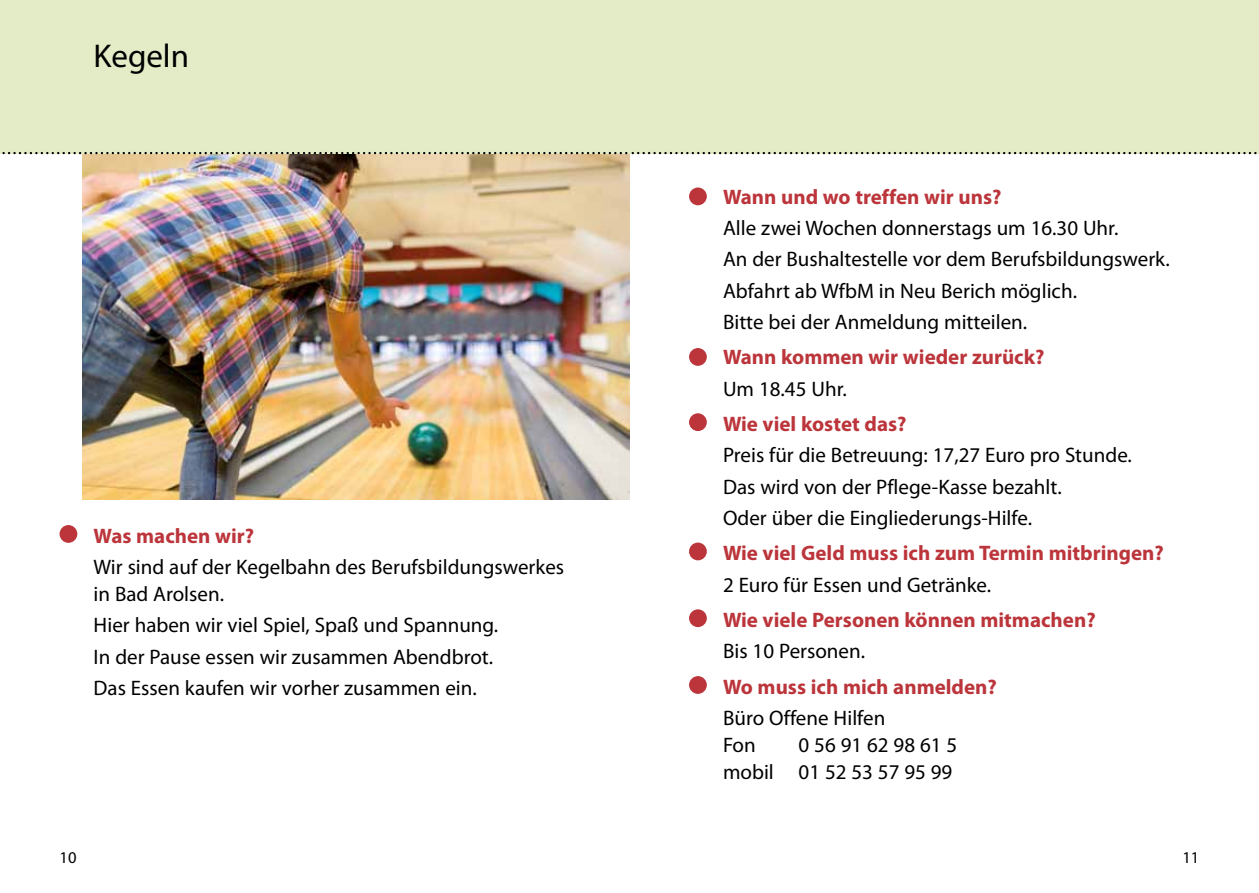
<style>
.page{position:relative;width:1259px;height:893px;background:#fff}
.page>*{position:absolute;margin:0;border:0;box-sizing:border-box;transform-origin:0 0}
.t1{font:33px "Myriad Pro";color:#000}
.t2{font:21px/31.2px "Myriad Pro";color:#000}
.t3{font:700 21px "Myriad Pro";color:#bb353b}
.t4{font:16.5px "Myriad Pro";color:#000}
</style>
<div class="page">
<img style="left:83px;top:154px;width:546px;height:346px">
<div style="left:60px;top:525px;width:17px;height:18px;background:#bb353b;border-radius:50%"></div>
<div style="left:0;top:0;width:629px;height:153px;background:#e3ecc6"></div>
<div style="left:689px;top:188px;width:18px;height:17px;background:#bb353b;border-radius:50%"></div>
<div style="left:689px;top:348px;width:18px;height:18px;background:#bb353b;border-radius:50%"></div>
<div style="left:689px;top:413px;width:18px;height:18px;background:#bb353b;border-radius:50%"></div>
<div style="left:689px;top:543px;width:18px;height:17px;background:#bb353b;border-radius:50%"></div>
<div style="left:689px;top:609px;width:18px;height:18px;background:#bb353b;border-radius:50%"></div>
<div style="left:689px;top:676px;width:18px;height:18px;background:#bb353b;border-radius:50%"></div>
<div style="left:629px;top:0;width:630px;height:153px;background:#e3ecc6"></div>
<svg style="left:0;top:152px;width:1259px;height:2px"></svg>
<h1 class="t1" style="left:94px;top:36px;width:97px">Kegeln</h1>
<p class="t3" style="left:94px;top:522px;width:162px">Was machen wir?</p>
<p class="t2" style="left:94px;top:553px;width:472px;line-height:27px">Wir sind auf der Kegelbahn des Berufsbildungswerkes in Bad Arolsen.</p>
<p class="t2" style="left:94px;top:609px;width:406px">Hier haben wir viel Spiel, Spaß und Spannung.<br>In der Pause essen wir zusammen Abendbrot.<br>Das Essen kaufen wir vorher zusammen ein.</p>
<p class="t3" style="left:723px;top:183px;width:280px">Wann und wo treffen wir uns?</p>
<p class="t2" style="left:723px;top:212px;width:448px">Alle zwei Wochen donnerstags um 16.30 Uhr.<br>An der Bushaltestelle vor dem Berufsbildungswerk.<br>Abfahrt ab WfbM in Neu Berich möglich.<br>Bitte bei der Anmeldung mitteilen.</p>
<p class="t3" style="left:723px;top:344px;width:323px">Wann kommen wir wieder zurück?</p>
<p class="t2" style="left:723px;top:373px;width:125px">Um 18.45 Uhr.</p>
<p class="t3" style="left:723px;top:410px;width:185px">Wie viel kostet das?</p>
<p class="t2" style="left:723px;top:439px;width:410px">Preis für die Betreuung: 17,27 Euro pro Stunde.<br>Das wird von der Pflege-Kasse bezahlt.<br>Oder über die Eingliederungs-Hilfe.</p>
<p class="t3" style="left:723px;top:540px;width:442px">Wie viel Geld muss ich zum Termin mitbringen?</p>
<p class="t2" style="left:723px;top:569px;width:270px">2 Euro für Essen und Getränke.</p>
<p class="t3" style="left:723px;top:606px;width:374px">Wie viele Personen können mitmachen?</p>
<p class="t2" style="left:723px;top:635px;width:144px">Bis 10 Personen.</p>
<p class="t3" style="left:723px;top:673px;width:275px">Wo muss ich mich anmelden?</p>
<p class="t2" style="left:723px;top:704px;width:164px;line-height:27px">Büro Offene Hilfen<br>Fon</p>
<p class="t2" style="left:723px;top:731px;width:236px;line-height:27px;text-align:right">0 56 91 62 98 61 5<br>mobil 01 52 53 57 95 99</p>
<p class="t4" style="left:60px;top:847px;width:18px">10</p>
<p class="t4" style="left:1182px;top:847px;width:18px">11</p>
</div>
